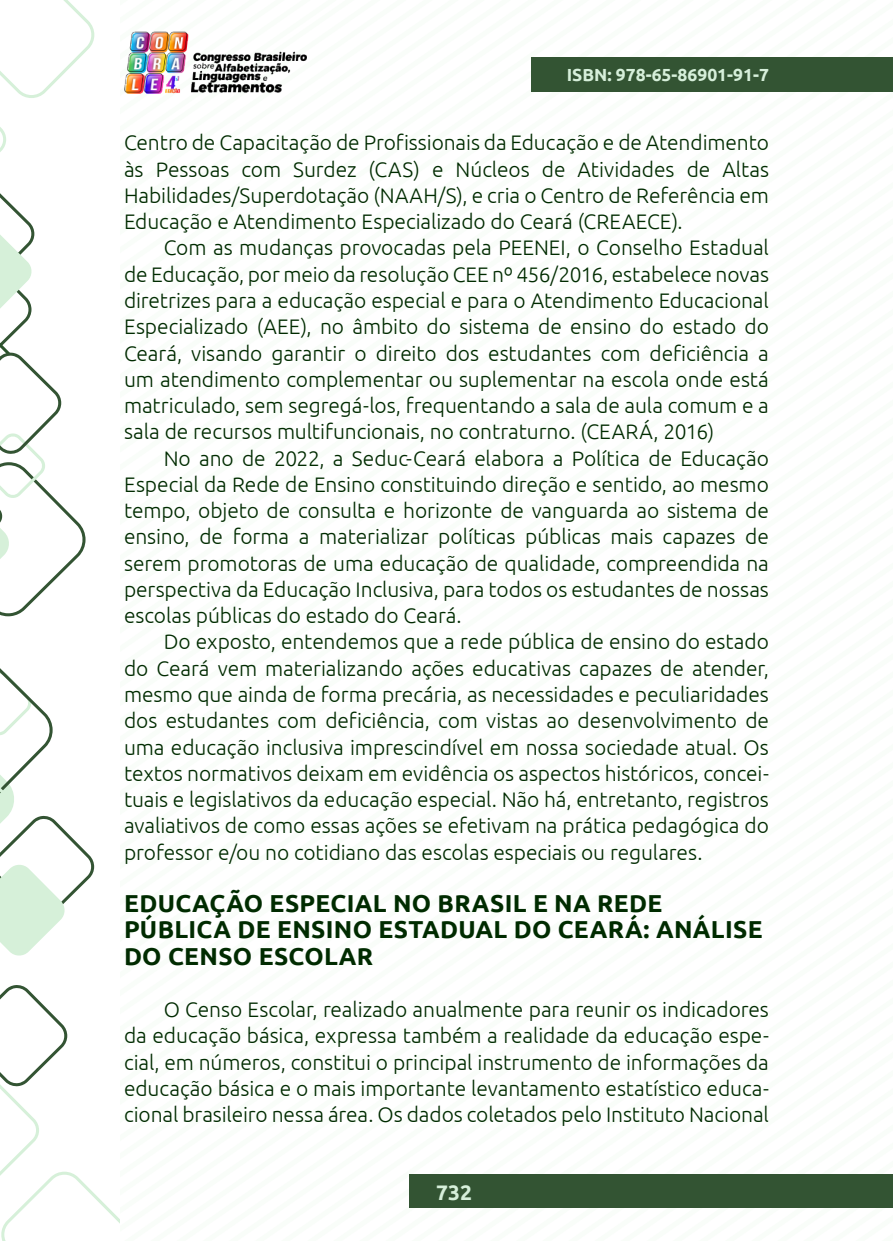
<style>
.page{position:relative;width:893px;height:1241px;background:#fff}
.page>*{position:absolute;margin:0;border:0;box-sizing:border-box;transform-origin:0 0}
._9_SUBTÍTULO{font:700 24.5px/26.2px "Ubuntu";letter-spacing:.015em;color:#002b00}
._8_CORPO{font:300 21px/26.2px "Ubuntu";letter-spacing:-.005em;color:#002b00;text-align:justify}
.t1{font:700 21px "Ubuntu";color:#d6efda}
.t2{font:700 17.5px "Ubuntu";color:#d6efda}
</style>
<div class="page">
<img style="left:124px;top:31px;width:182px;height:62px">
<div style="left:532px;top:57px;width:361px;height:35px;background:#335433"></div>
<div style="left:410px;top:1174px;width:483px;height:33px;background:#335433"></div>
<svg style="left:0;top:985px;width:119px;height:255px"></svg>
<svg style="left:0;top:0;width:94px;height:616px"></svg>
<svg style="left:0;top:668px;width:94px;height:288px"></svg>
<p class="t2" style="left:567px;top:64px;width:204px">ISBN: 978-65-86901-91-7</p>
<p class="_8_CORPO" style="left:124px;top:129px;width:646px">Centro de Capacitação de Profissionais da Educação e de Atendimento às Pessoas com Surdez (CAS) e Núcleos de Atividades de Altas Habilidades/Superdotação (NAAH/S), e cria o Centro de Referência em Educação e Atendimento Especializado do Ceará (CREAECE).</p>
<p class="_8_CORPO" style="left:124px;top:234px;width:646px;text-indent:40px">Com as mudanças provocadas pela PEENEI, o Conselho Estadual de Educação, por meio da resolução CEE nº 456/2016, estabelece novas diretrizes para a educação especial e para o Atendimento Educacional Especializado (AEE), no âmbito do sistema de ensino do estado do Ceará, visando garantir o direito dos estudantes com deficiência a um atendimento complementar ou suplementar na escola onde está matriculado, sem segregá-los, frequentando a sala de aula comum e a sala de recursos multifuncionais, no contraturno. (CEARÁ, 2016)</p>
<p class="_8_CORPO" style="left:124px;top:444px;width:646px;text-indent:40px">No ano de 2022, a Seduc-Ceará elabora a Política de Educação Especial da Rede de Ensino constituindo direção e sentido, ao mesmo tempo, objeto de consulta e horizonte de vanguarda ao sistema de ensino, de forma a materializar políticas públicas mais capazes de serem promotoras de uma educação de qualidade, compreendida na perspectiva da Educação Inclusiva, para todos os estudantes de nossas escolas públicas do estado do Ceará.</p>
<p class="_8_CORPO" style="left:124px;top:628px;width:646px;text-indent:40px">Do exposto, entendemos que a rede pública de ensino do estado do Ceará vem materializando ações educativas capazes de atender, mesmo que ainda de forma precária, as necessidades e peculiaridades dos estudantes com deficiência, com vistas ao desenvolvimento de uma educação inclusiva imprescindível em nossa sociedade atual. Os textos normativos deixam em evidência os aspectos históricos, concei&shy;tuais e legislativos da educação especial. Não há, entretanto, registros avaliativos de como essas ações se efetivam na prática pedagógica do professor e/ou no cotidiano das escolas especiais ou regulares.</p>
<p class="_9_SUBTÍTULO" style="left:124px;top:889px;width:640px">EDUCAÇÃO ESPECIAL NO BRASIL E NA REDE<br>PÚBLICA DE ENSINO ESTADUAL DO CEARÁ: ANÁLISE<br>DO CENSO ESCOLAR</p>
<p class="_8_CORPO" style="left:124px;top:995px;width:646px;text-indent:40px">O Censo Escolar, realizado anualmente para reunir os indicadores da educação básica, expressa também a realidade da educação espe&shy;cial, em números, constitui o principal instrumento de informações da educação básica e o mais importante levantamento estatístico educa&shy;cional brasileiro nessa área. Os dados coletados pelo Instituto Nacional</p>
<p class="t1" style="left:436px;top:1178px;width:37px">732</p>
</div>
